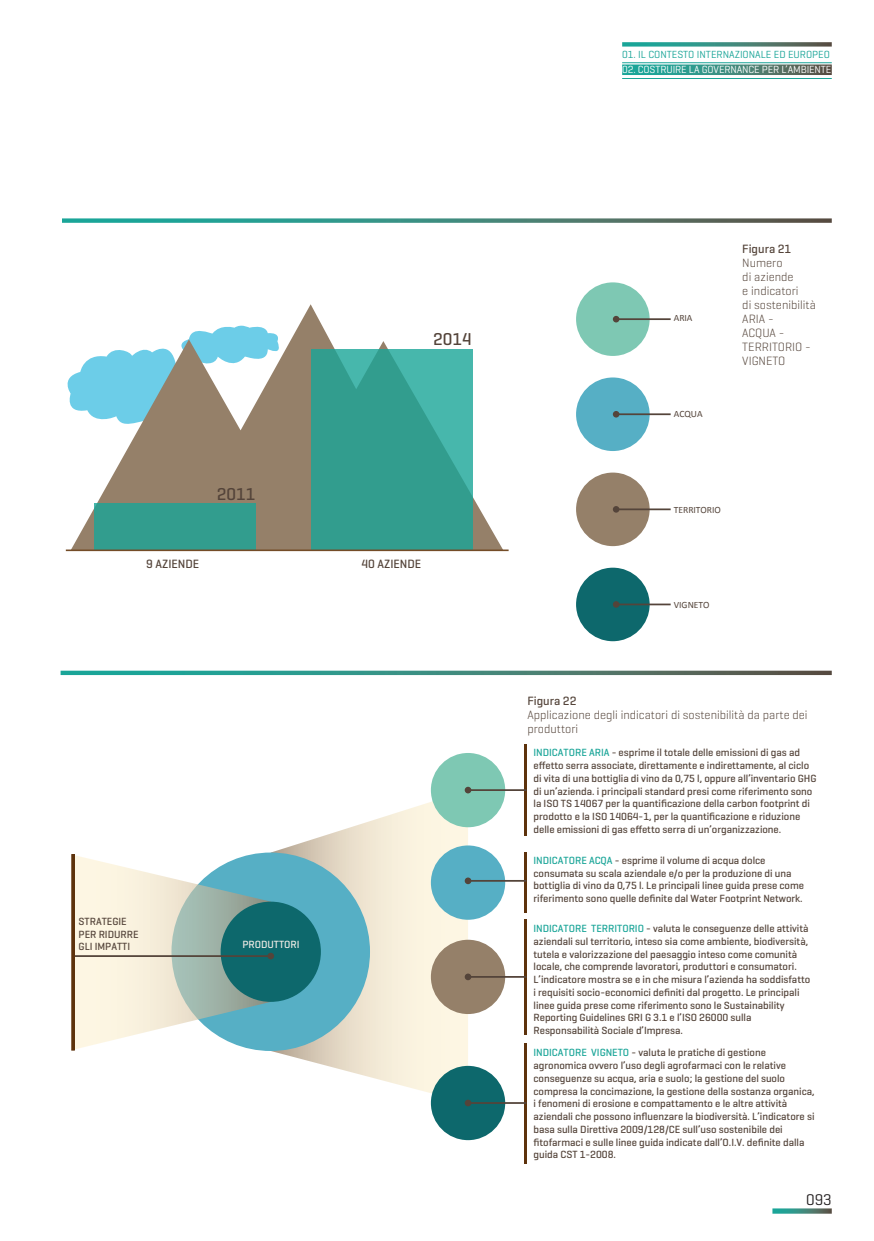
<style>
.page{position:relative;width:874px;height:1241px;background:#fff}
.page>*{position:absolute;margin:0;border:0;box-sizing:border-box;transform-origin:0 0}
.t1{font:500 17.5px "Geogrotesque";color:#54443a}
.t2{font:15.75px "Geogrotesque";color:#231f20}
.t3{font:300 12.25px/14px "Geogrotesque";color:#54443a}
.t4{font:500 12.25px "Geogrotesque";color:#54443a}
.t5{font:500 10.67px/12.8px "Geogrotesque";color:#54443a}
.t6{font:500 10.67px "Geogrotesque";color:#f1ede7}
.t7{font:10.5px "Geogrotesque";letter-spacing:-.01em;color:#fff}
.t8{font:10.5px "Geogrotesque";color:#1aa598}
.t9{font:9.62px "Calibri";color:#54443a}
.s1{color:#1aa598}
</style>
<div class="page">
<svg style="left:772px;top:1208px;width:59px;height:5px"></svg>
<hr style="left:621px;top:62px;width:210px;height:1px;background:#1aa598">
<svg style="left:622px;top:64px;width:209px;height:11px;background:#458b7f"></svg>
<hr style="left:621px;top:78px;width:210px;height:1px;background:#1aa598">
<svg style="left:622px;top:42px;width:209px;height:5px"></svg>
<svg style="left:270px;top:802px;width:198px;height:291px"></svg>
<div style="left:171px;top:852px;width:199px;height:198px;background:#56afc5;border-radius:50%"></div>
<svg style="left:74px;top:854px;width:196px;height:195px"></svg>
<hr style="left:523px;top:1043px;width:3px;height:120px;background:#5d320c">
<hr style="left:523px;top:744px;width:3px;height:91px;background:#5d320c">
<hr style="left:523px;top:852px;width:3px;height:60px;background:#5d320c">
<hr style="left:523px;top:919px;width:3px;height:115px;background:#5d320c">
<div style="left:220px;top:901px;width:101px;height:100px;background:#0d686c;border-radius:50%"></div>
<hr style="left:74px;top:955px;width:196px;height:1px;background:#54443a">
<div style="left:267px;top:952px;width:7px;height:7px;background:#54443a;border-radius:50%"></div>
<div style="left:72px;top:854px;width:2px;height:195px;border:1px solid #5d320c"></div>
<div style="left:430px;top:752px;width:75px;height:75px;background:#7ec8b3;border-radius:50%"></div>
<div style="left:430px;top:845px;width:75px;height:74px;background:#56afc5;border-radius:50%"></div>
<div style="left:430px;top:939px;width:75px;height:74px;background:#958069;border-radius:50%"></div>
<div style="left:430px;top:1065px;width:75px;height:74px;background:#0d686c;border-radius:50%"></div>
<hr style="left:468px;top:789px;width:58px;height:1px;background:#54443a">
<svg style="left:464px;top:786px;width:7px;height:7px"></svg>
<hr style="left:468px;top:879px;width:58px;height:2px;background:#54443a">
<div style="left:464px;top:877px;width:7px;height:7px;background:#54443a;border-radius:50%"></div>
<hr style="left:468px;top:975px;width:58px;height:2px;background:#54443a">
<div style="left:464px;top:973px;width:7px;height:7px;background:#54443a;border-radius:50%"></div>
<hr style="left:468px;top:1101px;width:58px;height:2px;background:#54443a">
<div style="left:464px;top:1099px;width:7px;height:7px;background:#54443a;border-radius:50%"></div>
<svg style="left:61px;top:670px;width:770px;height:5px;background:#57968b"></svg>
<svg style="left:62px;top:218px;width:769px;height:5px;background:#549489"></svg>
<svg style="left:71px;top:304px;width:432px;height:245px"></svg>
<div style="left:94px;top:503px;width:161px;height:47px;background:#329d8e"></div>
<svg style="left:311px;top:349px;width:161px;height:200px;background:#36a294"></svg>
<hr style="left:66px;top:549px;width:442px;height:2px;background:#744c27">
<div style="left:575px;top:282px;width:74px;height:74px;background:#7ec8b3;border-radius:50%"></div>
<div style="left:575px;top:377px;width:74px;height:74px;background:#56afc5;border-radius:50%"></div>
<div style="left:575px;top:472px;width:74px;height:74px;background:#958069;border-radius:50%"></div>
<div style="left:575px;top:567px;width:74px;height:74px;background:#0d686c;border-radius:50%"></div>
<hr style="left:615px;top:318px;width:55px;height:2px;background:#54443a">
<div style="left:612px;top:316px;width:7px;height:6px;background:#54443a;border-radius:50%"></div>
<hr style="left:615px;top:413px;width:55px;height:2px;background:#54443a">
<div style="left:612px;top:411px;width:7px;height:6px;background:#54443a;border-radius:50%"></div>
<hr style="left:615px;top:508px;width:55px;height:2px;background:#54443a">
<div style="left:612px;top:506px;width:7px;height:6px;background:#54443a;border-radius:50%"></div>
<hr style="left:615px;top:603px;width:55px;height:2px;background:#54443a">
<div style="left:612px;top:601px;width:7px;height:6px;background:#54443a;border-radius:50%"></div>
<p class="t8" style="left:621px;top:47px;width:209px">01. IL CONTESTO INTERNAZIONALE ED EUROPEO</p>
<p class="t7" style="left:621px;top:63px;width:211px">02. COSTRUIRE LA GOVERNANCE PER L’AMBIENTE</p>
<h1 class="t1" style="left:433px;top:328px;width:40px">2014</h1>
<h1 class="t1" style="left:217px;top:483px;width:40px">2011</h1>
<p class="t4" style="left:146px;top:555px;width:54px">9 AZIENDE</p>
<p class="t4" style="left:361px;top:555px;width:61px">40 AZIENDE</p>
<p class="t5" style="left:79px;top:914px;width:61px">STRATEGIE<br>PER RIDURRE<br>GLI IMPATTI</p>
<p class="t6" style="left:242px;top:937px;width:59px">PRODUTTORI</p>
<p class="t9" style="left:673px;top:311px;width:20px">ARIA</p>
<p class="t9" style="left:673px;top:408px;width:30px">ACQUA</p>
<p class="t4" style="left:742px;top:241px;width:50px">Figura 21</p>
<p class="t3" style="left:742px;top:255px;width:75px">Numero<br>di aziende<br>e indicatori<br>di sostenibilità<br>ARIA -<br>ACQUA -<br>TERRITORIO -<br>VIGNETO</p>
<p class="t9" style="left:673px;top:504px;width:49px">TERRITORIO</p>
<p class="t9" style="left:673px;top:598px;width:37px">VIGNETO</p>
<p class="t4" style="left:527px;top:693px;width:50px">Figura 22</p>
<p class="t3" style="left:527px;top:707px;width:281px">Applicazione degli indicatori di sostenibilità da parte dei produttori</p>
<p class="t5" style="left:533px;top:746px;width:284px"><span class="s1">INDICATORE ARIA</span> - esprime il totale delle emissioni di gas ad effetto serra associate, direttamente e indirettamente, al ciclo di vita di una bottiglia di vino da 0,75 l, oppure all’inventario GHG di un’azienda. i principali standard presi come riferimento sono la ISO TS 14067 per la quantificazione della carbon footprint di prodotto e la ISO 14064-1, per la quantificazione e riduzione delle emissioni di gas effetto serra di un’organizzazione.</p>
<p class="t5" style="left:533px;top:853px;width:272px"><span class="s1">INDICATORE ACQA</span> - esprime il volume di acqua dolce consumata su scala aziendale e/o per la produzione di una bottiglia di vino da 0,75 l. Le principali linee guida prese come riferimento sono quelle definite dal Water Footprint Network.</p>
<p class="t5" style="left:533px;top:921px;width:278px"><span class="s1">INDICATORE TERRITORIO</span> - valuta le conseguenze delle attività aziendali sul territorio, inteso sia come ambiente, biodiversità, tutela e valorizzazione del paesaggio inteso come comunità locale, che comprende lavoratori, produttori e consumatori.<br>L’indicatore mostra se e in che misura l’azienda ha soddisfatto i requisiti socio-economici definiti dal progetto. Le principali linee guida prese come riferimento sono le Sustainability Reporting Guidelines GRI G 3.1 e l’ISO 26000 sulla Responsabilità Sociale d’Impresa.</p>
<p class="t5" style="left:533px;top:1046px;width:282px"><span class="s1">INDICATORE VIGNETO</span> - valuta le pratiche di gestione agronomica ovvero l’uso degli agrofarmaci con le relative conseguenze su acqua, aria e suolo; la gestione del suolo compresa la concimazione, la gestione della sostanza organica, i fenomeni di erosione e compattamento e le altre attività aziendali che possono influenzare la biodiversità. L’indicatore si basa sulla Direttiva 2009/128/CE sull’uso sostenibile dei fitofarmaci e sulle linee guida indicate dall’O.I.V. definite dalla guida CST 1-2008.</p>
<h2 class="t2" style="left:805px;top:1189px;width:27px">093</h2>
</div>
